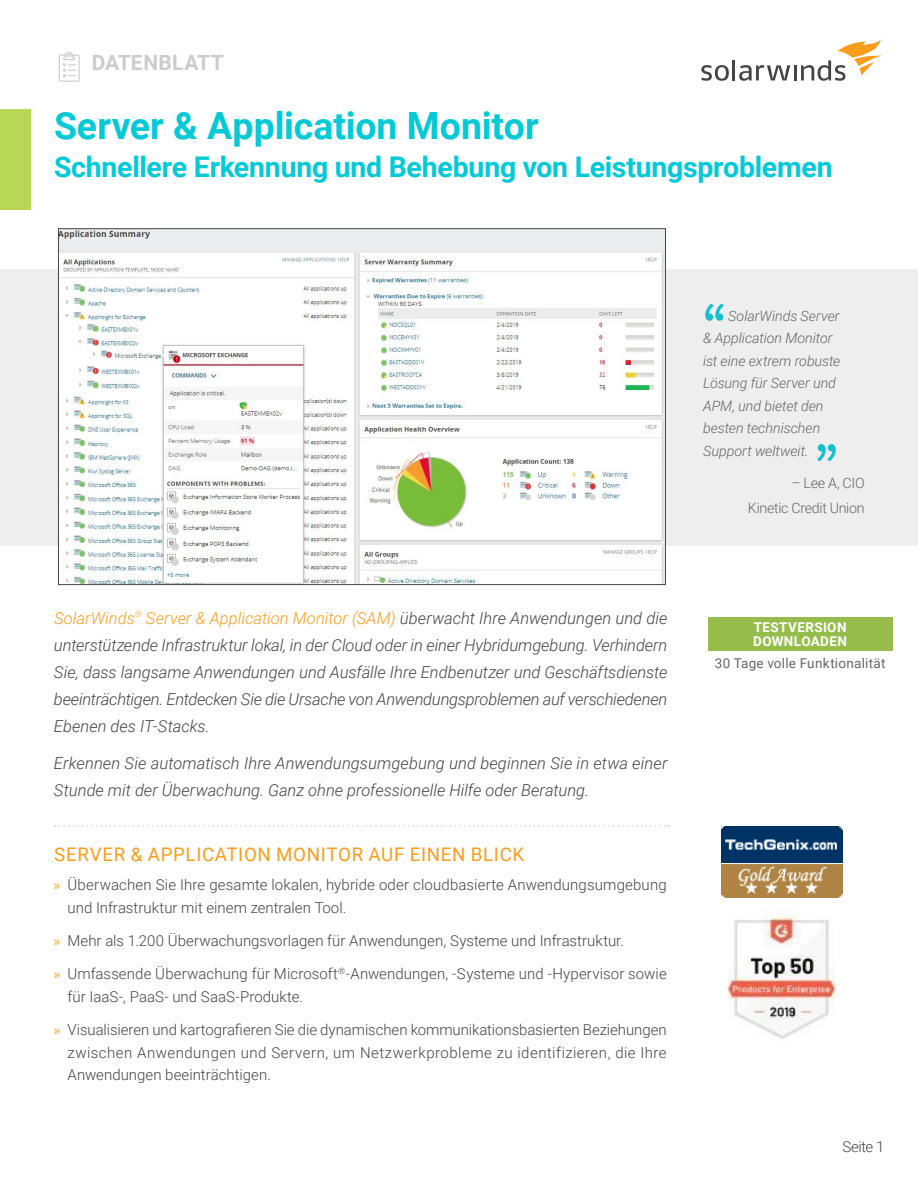
<style>
.page{position:relative;width:918px;height:1188px;background:#fff}
.page>*{position:absolute;margin:0;border:0;box-sizing:border-box;transform-origin:0 0}
.t1{font:700 37.5px "Roboto";letter-spacing:-.005em;color:#04c9d7}
.t2{font:700 28.5px "Roboto";letter-spacing:-.01em;color:#04c9d7}
.t3{font:700 21px "Roboto";letter-spacing:.015em;color:#ccc}
.t4{font:18.75px "Roboto";letter-spacing:.035em;color:#f99d1c}
.t5{font:italic 300 16.5px/27px "Roboto";color:#444;text-align:justify}
.t6{font:300 15px/22.5px "Roboto";letter-spacing:.005em;color:#444}
.t7{font:italic 300 14.25px/22.5px "Roboto";letter-spacing:-.005em;color:#666}
.t8{font:300 14.25px/25.5px "Roboto";letter-spacing:-.02em;color:#666;text-align:right}
.t9{font:13.5px "Roboto";letter-spacing:.02em;color:#666}
.t10{font:700 13.5px/13.5px "Roboto";letter-spacing:.025em;color:#fff}
.s1{color:#f99d1c}
.s2{font-family:"Myriad Pro";font-weight:400;color:#f99d1c}
</style>
<div class="page">
<div style="left:0;top:109px;width:30px;height:101px;background:#b8d757"></div>
<div style="left:0;top:270px;width:918px;height:276px;background:#eee"></div>
<svg style="left:55px;top:825px;width:614px;height:2px"></svg>
<svg style="left:701px;top:65px;width:28px;height:16px"></svg>
<hr style="left:732px;top:60px;width:3px;height:20px;background:#444">
<svg style="left:739px;top:65px;width:51px;height:16px"></svg>
<hr style="left:794px;top:65px;width:3px;height:15px;background:#444">
<svg style="left:801px;top:39px;width:81px;height:42px"></svg>
<svg style="left:59px;top:52px;width:21px;height:30px"></svg>
<img style="left:60px;top:230px;width:604px;height:353px">
<svg style="left:705px;top:304px;width:19px;height:17px"></svg>
<svg style="left:817px;top:444px;width:19px;height:17px"></svg>
<div style="left:708px;top:617px;width:184px;height:33px;background:#96bd4c"></div>
<img style="left:721px;top:827px;width:121px;height:70px">
<img style="left:729px;top:911px;width:106px;height:128px">
<h3 class="t3" style="left:92px;top:48px;width:134px">DATENBLATT</h3>
<h1 class="t1" style="left:54px;top:100px;width:486px">Server &amp; Application Monitor</h1>
<h2 class="t2" style="left:54px;top:147px;width:780px">Schnellere Erkennung und Behebung von Leistungsproblemen</h2>
<p class="t7" style="left:703px;top:304px;width:139px;text-indent:25px">SolarWinds Server &amp; Application Monitor ist eine extrem robuste<br>Lösung für Server und<br>APM, und bietet den besten technischen<br>Support weltweit.</p>
<p class="t8" style="left:748px;top:470px;width:118px">– Lee A, CIO<br>Kinetic Credit Union</p>
<p class="t5" style="left:54px;top:604px;width:615px"><span class="s1">SolarWinds</span><sup>®</sup> <span class="s1">Server &amp; Application Monitor (SAM)</span> überwacht Ihre Anwendungen und die unterstützende Infrastruktur lokal, in der Cloud oder in einer Hybridumgebung. Verhindern Sie, dass langsame Anwendungen und Ausfälle Ihre Endbenutzer und Geschäftsdienste beeinträchtigen. Entdecken Sie die Ursache von Anwendungsproblemen auf verschiedenen Ebenen des IT-Stacks.</p>
<p class="t5" style="left:54px;top:749px;width:615px">Erkennen Sie automatisch Ihre Anwendungsumgebung und beginnen Sie in etwa einer<br>Stunde mit der Überwachung. Ganz ohne professionelle Hilfe oder Beratung.</p>
<p class="t4" style="left:54px;top:841px;width:472px">SERVER &amp; APPLICATION MONITOR AUF EINEN BLICK</p>
<p class="t6" style="left:67px;top:873px;width:601px;text-indent:-14px"><span class="s2">»</span> Überwachen Sie Ihre gesamte lokalen, hybride oder cloudbasierte Anwendungsumgebung und Infrastruktur mit einem zentralen Tool.</p>
<p class="t6" style="left:54px;top:929px;width:572px"><span class="s2">»</span> Mehr als 1.200 Überwachungsvorlagen für Anwendungen, Systeme und Infrastruktur.</p>
<p class="t6" style="left:67px;top:962px;width:601px;text-indent:-13px"><span class="s2">»</span> Umfassende Überwachung für Microsoft<sup>®</sup>-Anwendungen, ‑Systeme und ‑Hypervisor sowie für IaaS-, PaaS- und SaaS-Produkte.</p>
<p class="t6" style="left:67px;top:1018px;width:601px;text-align:justify;text-indent:-14px"><span class="s2">»</span> Visualisieren und kartografieren Sie die dynamischen kommunikationsbasierten Beziehungen zwischen Anwendungen und Servern, um Netzwerkprobleme zu identifizieren, die Ihre Anwendungen beeinträchtigen.</p>
<p class="t10" style="left:753px;top:620px;width:95px">TESTVERSION<br>DOWNLOADEN</p>
<p class="t9" style="left:715px;top:654px;width:172px">30 Tage volle Funktionalität</p>
<p class="t6" style="left:843px;top:1135px;width:43px">Seite 1</p>
</div>
